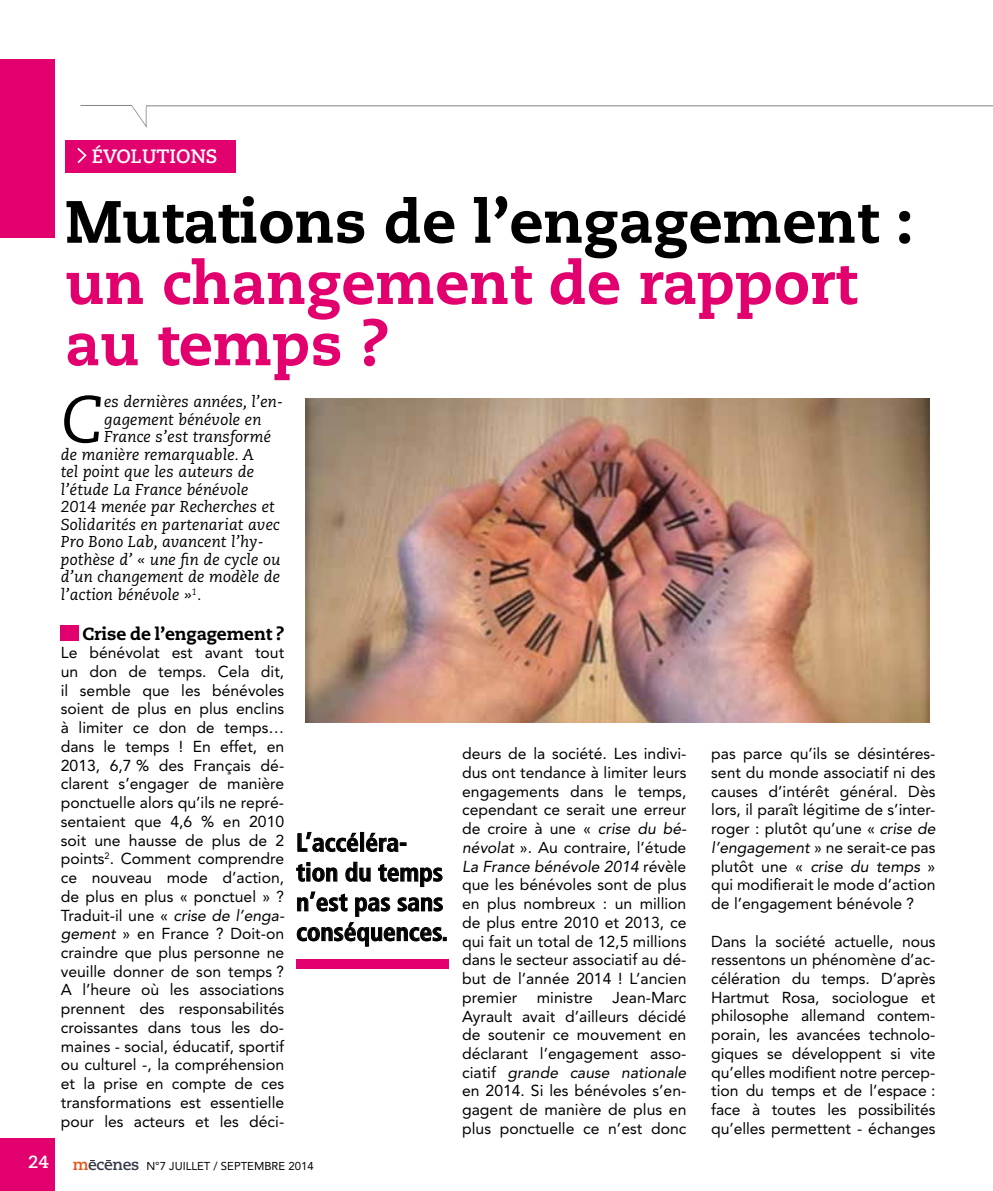
<style>
.page{position:relative;width:993px;height:1191px;background:#fff}
.page>*{position:absolute;margin:0;border:0;box-sizing:border-box;transform-origin:0 0}
.t1{font:italic 65.8px "Caecilia";color:#000}
.t2{font:800 59.5px/61.2px "Caecilia";color:#e2006e}
.t3{font:800 59.5px "Caecilia";color:#000}
.t4{font:700 condensed 25.2px/29.8px "Frutiger";color:#000}
.t5{font:19.25px "Caecilia Bold SC";color:#fff}
.t6{font:800 17.5px "Caecilia";letter-spacing:-.01em;color:#000}
.t7{font:700 17.5px "Caecilia";color:#fff}
.t8{font:15.75px/18.7px "Avenir";color:#000;text-align:justify}
.t9{font:italic 15.75px "Caecilia";letter-spacing:.01em;color:#000}
.t10{font:11.38px "Avenir";color:#000}
.s1{color:#fff}
.s2{font-style:italic}
.s3{font-family:"Caecilia";font-weight:700;font-size:15.75px;color:#e85113}
.s4{font-family:"Caecilia";font-weight:700;font-size:15.75px;color:#363b49}
</style>
<div class="page">
<div style="left:0;top:1138px;width:55px;height:53px;background:#e2006e"></div>
<hr style="left:145px;top:105px;width:847px;height:1px;background:#000">
<hr style="left:80px;top:105px;width:52px;height:1px;background:#000">
<div style="left:0;top:59px;width:55px;height:178px;background:#e2006e"></div>
<svg style="left:130px;top:105px;width:17px;height:23px"></svg>
<div style="left:65px;top:140px;width:171px;height:33px;background:#e2006e"></div>
<svg style="left:77px;top:147px;width:10px;height:17px"></svg>
<img style="left:305px;top:398px;width:624px;height:324px">
<svg style="left:297px;top:832px;width:61px;height:20px"></svg>
<div style="left:360px;top:832px;width:4px;height:19px;border:1px solid #000"></div>
<svg style="left:366px;top:832px;width:40px;height:20px"></svg>
<svg style="left:296px;top:862px;width:41px;height:20px"></svg>
<svg style="left:345px;top:861px;width:25px;height:21px"></svg>
<svg style="left:378px;top:864px;width:64px;height:23px"></svg>
<svg style="left:297px;top:891px;width:50px;height:20px"></svg>
<svg style="left:355px;top:897px;width:35px;height:19px"></svg>
<svg style="left:397px;top:897px;width:46px;height:14px"></svg>
<svg style="left:297px;top:922px;width:149px;height:24px"></svg>
<div style="left:296px;top:958px;width:152px;height:10px;background:#e2006e"></div>
<div style="left:60px;top:626px;width:18px;height:15px;background:#e2006e"></div>
<p class="t5" style="left:92px;top:145px;width:127px">ÉVOLUTIONS</p>
<h2 class="t3" style="left:65px;top:185px;width:849px">Mutations de l’engagement :</h2>
<h2 class="t2" style="left:65px;top:253px;width:792px">un changement de rapport au temps ?</h2>
<h1 class="t1" style="left:61px;top:382px;width:44px">C</h1>
<p class="t9" style="left:104px;top:393px;width:180px">es dernières années, l’en-</p>
<p class="t9" style="left:104px;top:410px;width:159px">gagement bénévole en</p>
<p class="t9" style="left:104px;top:428px;width:168px">France s’est transformé</p>
<p class="t9" style="left:61px;top:445px;width:195px">de manière remarquable. A</p>
<p class="t9" style="left:61px;top:463px;width:195px">tel point que les auteurs de</p>
<p class="t9" style="left:61px;top:480px;width:189px">l’étude La France bénévole</p>
<p class="t9" style="left:61px;top:498px;width:215px">2014 menée par Recherches et</p>
<p class="t9" style="left:61px;top:515px;width:220px">Solidarités en partenariat avec</p>
<p class="t9" style="left:61px;top:533px;width:204px">Pro Bono Lab, avancent l’hy-</p>
<p class="t9" style="left:61px;top:550px;width:221px">pothèse d’ « une fin de cycle ou</p>
<p class="t9" style="left:61px;top:568px;width:221px">d’un changement de modèle de</p>
<p class="t9" style="left:61px;top:585px;width:142px">l’action bénévole »<sup>1</sup>.</p>
<p class="t6" style="left:82px;top:622px;width:203px">Crise de l’engagement ?</p>
<p class="t8" style="left:61px;top:643px;width:225px">Le bénévolat est avant tout un don de temps. Cela dit, il semble que les bénévoles soient de plus en plus enclins à limiter ce don de temps… dans le temps ! En effet, en 2013, 6,7<span class="s1">.</span>% des Français dé&shy;clarent s’engager de manière ponctuelle alors qu’ils ne repré&shy;sentaient que 4,6 % en 2010 soit une hausse de plus de 2 points<sup>2</sup>. Comment comprendre ce nouveau mode d’action, de plus en plus « ponctuel » ?<br>Traduit-il une « <span class="s2">crise de l’enga&shy;gement</span> » en France ? Doit-on craindre que plus personne ne veuille donner de son temps<span class="s1">.</span>?<br>A l’heure où les associations prennent des responsabilités croissantes dans tous les do&shy;maines - social, éducatif, sportif ou culturel -, la compréhension et la prise en compte de ces transformations est essentielle pour les acteurs et les déci-</p>
<h3 class="t4" style="left:296px;top:827px;width:153px">L’accéléra&shy;tion du temps n’est pas sans conséquences.</h3>
<p class="t7" style="left:28px;top:1151px;width:22px">24</p>
<p class="t10" style="left:73px;top:1159px;width:242px"><span class="s3">m</span><span class="s4">ecenes</span> N°7 JUILLET / SEPTEMBRE 2014</p>
<p class="t8" style="left:462px;top:744px;width:226px">deurs de la société. Les indivi&shy;dus ont tendance à limiter leurs engagements dans le temps, cependant ce serait une erreur de croire à une « <span class="s2">crise du bé&shy;névolat</span> ». Au contraire, l’étude <span class="s2">La France bénévole 2014</span> révèle que les bénévoles sont de plus en plus nombreux : un million de plus entre 2010 et 2013, ce qui fait un total de 12,5 millions dans le secteur associatif au dé&shy;but de l’année 2014 ! L’ancien premier ministre Jean-Marc Ayrault avait d’ailleurs décidé de soutenir ce mouvement en déclarant l’engagement asso&shy;ciatif <span class="s2">grande cause nationale </span>en 2014. Si les bénévoles s’en&shy;gagent de manière de plus en plus ponctuelle ce n’est donc</p>
<p class="t8" style="left:711px;top:744px;width:226px">pas parce qu’ils se désintéres&shy;sent du monde associatif ni des causes d’intérêt général. Dès lors, il paraît légitime de s’inter&shy;roger : plutôt qu’une «<span class="s1">.</span><span class="s2">crise de l’engagement</span><span class="s1">.</span>» ne serait-ce pas plutôt une « <span class="s2">crise du temps</span> » qui modifierait le mode d’action de l’engagement bénévole ?</p>
<p class="t8" style="left:711px;top:931px;width:226px">Dans la société actuelle, nous ressentons un phénomène d’ac&shy;célération du temps. D’après Hartmut Rosa, sociologue et philosophe allemand contem&shy;porain, les avancées technolo&shy;giques se développent si vite qu’elles modifient notre percep&shy;tion du temps et de l’espace<span class="s1">.</span>: face à toutes les possibilités qu’elles permettent - échanges</p>
</div>
